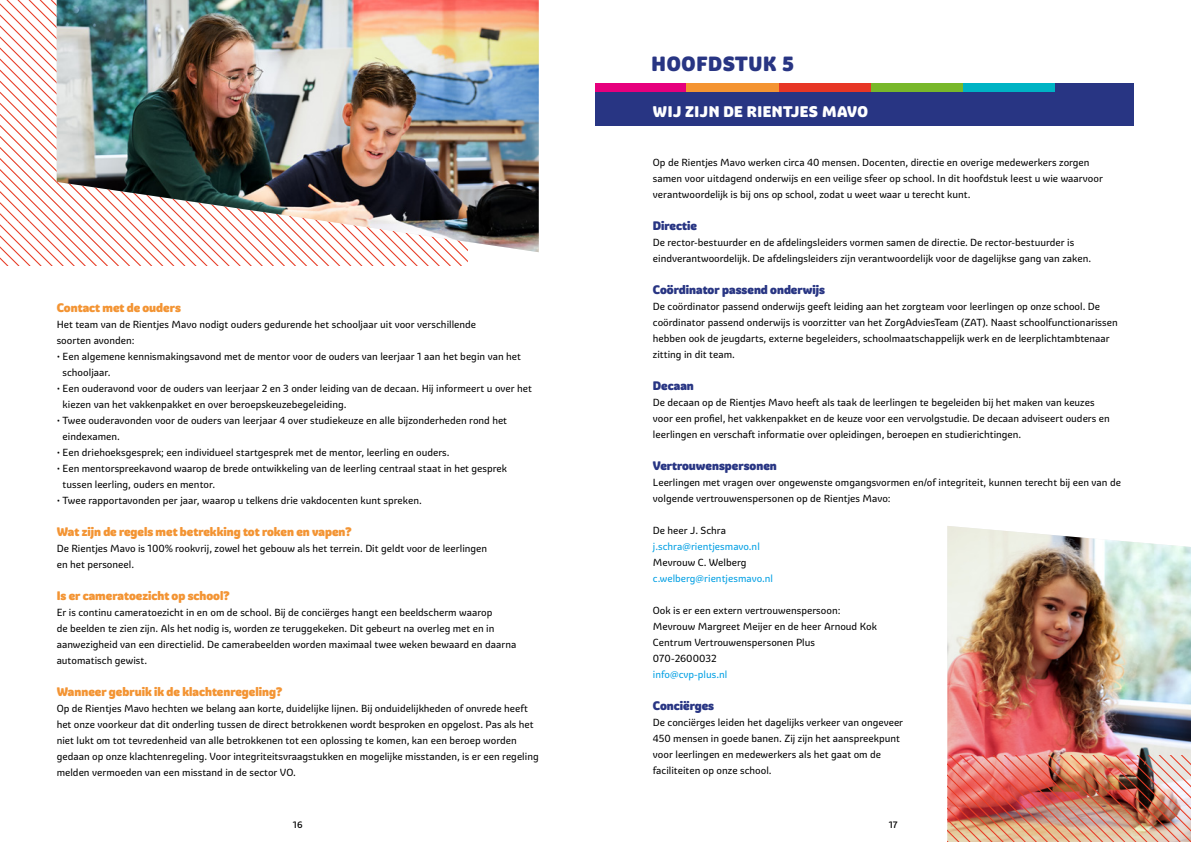
<style>
.page{position:relative;width:1191px;height:842px;background:#fff}
.page>*{position:absolute;margin:0;border:0;box-sizing:border-box;transform-origin:0 0}
.t1{font:900 20px "Graviola Soft";letter-spacing:.035em;color:#283583}
.t2{font:900 15px "Graviola Soft";letter-spacing:.035em;color:#fff}
.t3{font:900 12px "Graviola Soft";color:#f39433}
.t4{font:900 12px "Graviola Soft";color:#283583}
.t5{font:10px/16px "Graviola";color:#000}
.t6{font:10px "Graviola";color:#009fe3}
.t7{font:500 9px "Graviola Soft";color:#000}
</style>
<div class="page">
<img style="left:947px;top:526px;width:244px;height:229px">
<img style="left:947px;top:755px;width:244px;height:87px">
<div style="left:595px;top:92px;width:539px;height:34px;background:#283583"></div>
<div style="left:595px;top:84px;width:91px;height:8px;background:#e6007d"></div>
<div style="left:1054px;top:84px;width:80px;height:8px;background:#283583"></div>
<div style="left:962px;top:84px;width:92px;height:8px;background:#00b3c4"></div>
<div style="left:870px;top:84px;width:92px;height:8px;background:#78b82a"></div>
<div style="left:778px;top:84px;width:92px;height:8px;background:#e73625"></div>
<div style="left:686px;top:84px;width:92px;height:8px;background:#f49432"></div>
<svg style="left:0;top:0;width:468px;height:266px"></svg>
<img style="left:57px;top:0;width:482px;height:252px">
<h1 class="t1" style="left:651px;top:51px;width:144px">HOOFDSTUK 5</h1>
<p class="t3" style="left:57px;top:299px;width:126px">Contact met de ouders</p>
<p class="t5" style="left:57px;top:316px;width:421px">Het team van de Rientjes Mavo nodigt ouders gedurende het schooljaar uit voor verschillende soorten avonden:</p>
<p class="t5" style="left:63px;top:348px;width:460px;text-indent:-6px">• Een algemene kennismakingsavond met de mentor voor de ouders van leerjaar 1 aan het begin van het schooljaar.</p>
<p class="t5" style="left:63px;top:380px;width:471px;text-indent:-6px">• Een ouderavond voor de ouders van leerjaar 2 en 3 onder leiding van de decaan. Hij informeert u over het kiezen van het vakkenpakket en over beroepskeuzebegeleiding.</p>
<p class="t5" style="left:63px;top:412px;width:446px;text-indent:-6px">• Twee ouderavonden voor de ouders van leerjaar 4 over studiekeuze en alle bijzonderheden rond het eindexamen.</p>
<p class="t5" style="left:57px;top:444px;width:394px">• Een driehoeksgesprek; een individueel startgesprek met de mentor, leerling en ouders.</p>
<p class="t5" style="left:63px;top:460px;width:446px;text-indent:-6px">• Een mentorspreekavond waarop de brede ontwikkeling van de leerling centraal staat in het gesprek tussen leerling, ouders en mentor.</p>
<p class="t5" style="left:57px;top:492px;width:367px">• Twee rapportavonden per jaar, waarop u telkens drie vakdocenten kunt spreken.</p>
<p class="t3" style="left:57px;top:523px;width:296px">Wat zijn de regels met betrekking tot roken en vapen?</p>
<p class="t5" style="left:57px;top:540px;width:432px">De Rientjes Mavo is 100% rookvrij, zowel het gebouw als het terrein. Dit geldt voor de leerlingen en het personeel.</p>
<p class="t3" style="left:57px;top:587px;width:174px">Is er cameratoezicht op school?</p>
<p class="t5" style="left:57px;top:604px;width:461px">Er is continu cameratoezicht in en om de school. Bij de conciërges hangt een beeldscherm waarop<br>de beelden te zien zijn. Als het nodig is, worden ze teruggekeken. Dit gebeurt na overleg met en in aanwezigheid van een directielid. De camerabeelden worden maximaal twee weken bewaard en daarna automatisch gewist.</p>
<p class="t3" style="left:57px;top:683px;width:227px">Wanneer gebruik ik de klachtenregeling?</p>
<p class="t5" style="left:57px;top:700px;width:483px">Op de Rientjes Mavo hechten we belang aan korte, duidelijke lijnen. Bij onduidelijkheden of onvrede heeft het onze voorkeur dat dit onderling tussen de direct betrokkenen wordt besproken en opgelost. Pas als het niet lukt om tot tevredenheid van alle betrokkenen tot een oplossing te komen, kan een beroep worden gedaan op onze klachtenregeling. Voor integriteitsvraagstukken en mogelijke misstanden, is er een regeling melden vermoeden van een misstand in de sector VO.</p>
<h2 class="t2" style="left:653px;top:101px;width:217px">WIJ ZIJN DE RIENTJES MAVO</h2>
<p class="t5" style="left:653px;top:154px;width:451px">Op de Rientjes Mavo werken circa 40 mensen. Docenten, directie en overige medewerkers zorgen samen voor uitdagend onderwijs en een veilige sfeer op school. In dit hoofdstuk leest u wie waarvoor verantwoordelijk is bij ons op school, zodat u weet waar u terecht kunt.</p>
<p class="t4" style="left:653px;top:218px;width:45px">Directie</p>
<p class="t5" style="left:653px;top:234px;width:440px">De rector-bestuurder en de afdelingsleiders vormen samen de directie. De rector-bestuurder is eindverantwoordelijk. De afdelingsleiders zijn verantwoordelijk voor de dagelijkse gang van zaken.</p>
<p class="t4" style="left:653px;top:282px;width:174px">Coördinator passend onderwijs</p>
<p class="t5" style="left:653px;top:298px;width:466px">De coördinator passend onderwijs geeft leiding aan het zorgteam voor leerlingen op onze school. De coördinator passend onderwijs is voorzitter van het ZorgAdviesTeam (ZAT). Naast schoolfunctionarissen hebben ook de jeugdarts, externe begeleiders, schoolmaatschappelijk werk en de leerplichtambtenaar zitting in dit team.</p>
<p class="t4" style="left:653px;top:378px;width:42px">Decaan</p>
<p class="t5" style="left:653px;top:394px;width:458px">De decaan op de Rientjes Mavo heeft als taak de leerlingen te begeleiden bij het maken van keuzes voor een profiel, het vakkenpakket en de keuze voor een vervolgstudie. De decaan adviseert ouders en leerlingen en verschaft informatie over opleidingen, beroepen en studierichtingen.</p>
<p class="t4" style="left:653px;top:458px;width:125px">Vertrouwenspersonen</p>
<p class="t5" style="left:653px;top:474px;width:470px">Leerlingen met vragen over ongewenste omgangsvormen en/of integriteit, kunnen terecht bij een van de volgende vertrouwenspersonen op de Rientjes Mavo:</p>
<p class="t5" style="left:653px;top:522px;width:75px">De heer J. Schra</p>
<p class="t6" style="left:653px;top:540px;width:108px">j.schra@rientjesmavo.nl</p>
<p class="t5" style="left:653px;top:554px;width:95px">Mevrouw C. Welberg</p>
<p class="t6" style="left:653px;top:572px;width:122px">c.welberg@rientjesmavo.nl</p>
<p class="t5" style="left:653px;top:602px;width:226px">Ook is er een extern vertrouwenspersoon:<br>Mevrouw Margreet Meijer en de heer Arnoud Kok Centrum Vertrouwenspersonen Plus 070-2600032</p>
<p class="t6" style="left:653px;top:668px;width:76px">info@cvp-plus.nl</p>
<p class="t4" style="left:653px;top:698px;width:63px">Conciërges</p>
<p class="t5" style="left:653px;top:714px;width:252px">De conciërges leiden het dagelijks verkeer van ongeveer 450 mensen in goede banen. Zij zijn het aanspreekpunt voor leerlingen en medewerkers als het gaat om de faciliteiten op onze school.</p>
<p class="t7" style="left:293px;top:819px;width:11px">16</p>
<p class="t7" style="left:888px;top:819px;width:11px">17</p>
</div>
